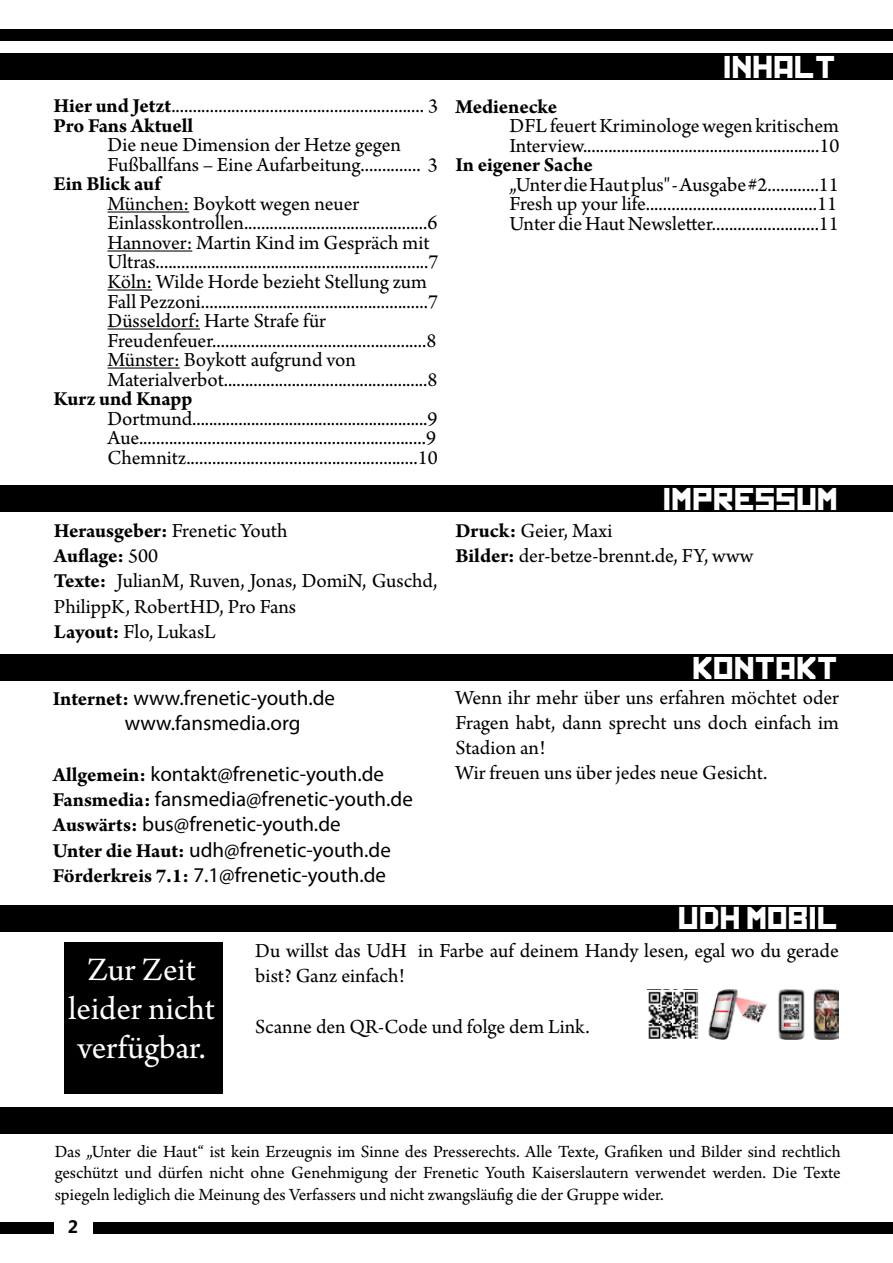
<style>
.page{position:relative;width:893px;height:1263px;background:#fff}
.page>*{position:absolute;margin:0;border:0;box-sizing:border-box;transform-origin:0 0}
.t1{font:34.5px/39px "Arno Pro";color:#fff;text-align:center}
.t2{font:30px "Kremlin";color:#fff}
.t3{font:21px/19.5px "Arno Pro";color:#000}
.t4{font:21px/25.2px "Myriad Pro";color:#000}
.t5{font:700 21px "Arno Pro";letter-spacing:-.005em;color:#000}
.t6{font:18px/21.6px "Arno Pro";color:#000;text-align:justify}
.t7{font:700 18px "Khmer UI";color:#000}
.s1{font-weight:700}
.s2{font-family:"Arno Pro";font-weight:700}
</style>
<div class="page">
<div style="left:0;top:1222px;width:893px;height:11px;background:#000"></div>
<div style="left:0;top:54px;width:891px;height:26px;background:#000"></div>
<div style="left:0;top:486px;width:893px;height:26px;background:#000"></div>
<div style="left:0;top:655px;width:893px;height:26px;background:#000"></div>
<div style="left:0;top:1108px;width:893px;height:26px;background:#000"></div>
<div style="left:55px;top:1210px;width:38px;height:34px;background:#fff"></div>
<div style="left:0;top:905px;width:893px;height:26px;background:#000"></div>
<hr style="left:891px;top:54px;width:2px;height:26px;background:#000">
<div style="left:0;top:30px;width:893px;height:11px;background:#000"></div>
<img style="left:64px;top:1093px;width:156px;height:1px">
<div style="left:64px;top:942px;width:158px;height:151px;background:#000"></div>
<hr style="left:107px;top:211px;width:82px;height:2px;background:#000">
<hr style="left:107px;top:250px;width:85px;height:2px;background:#000">
<hr style="left:107px;top:289px;width:45px;height:2px;background:#000">
<hr style="left:107px;top:328px;width:93px;height:2px;background:#000">
<hr style="left:107px;top:367px;width:73px;height:2px;background:#000">
<img style="left:697px;top:990px;width:142px;height:49px">
<img style="left:648px;top:991px;width:49px;height:48px">
<p class="t3" style="left:53px;top:97px;width:386px"><span class="s1">Hier und Jetzt</span>........................................................... 3<br><span class="s1">Pro Fans Aktuell</span></p>
<p class="t3" style="left:107px;top:136px;width:332px">Die neue Dimension der Hetze gegen<br>Fußballfans – Eine Aufarbeitung.............. 3</p>
<p class="t5" style="left:53px;top:172px;width:109px">Ein Blick auf</p>
<p class="t3" style="left:107px;top:195px;width:332px">München: Boykott wegen neuer Einlasskontrollen...........................................6<br>Hannover: Martin Kind im Gespräch mit Ultras................................................................7<br>Köln: Wilde Horde bezieht Stellung zum Fall Pezzoni.....................................................7<br>Düsseldorf: Harte Strafe für Freudenfeuer..................................................8<br>Münster: Boykott aufgrund von Materialverbot................................................8</p>
<p class="t5" style="left:53px;top:387px;width:141px">Kurz und Knapp</p>
<p class="t3" style="left:107px;top:410px;width:332px;text-align:justify">Dortmund........................................................9<br>Aue...................................................................9<br>Chemnitz......................................................10</p>
<h2 class="t2" style="left:724px;top:56px;width:114px">INHALT</h2>
<p class="t5" style="left:455px;top:94px;width:103px">Medienecke</p>
<p class="t3" style="left:509px;top:117px;width:331px">DFL feuert Kriminologe wegen kritischem<br>Interview........................................................10</p>
<p class="t5" style="left:455px;top:153px;width:139px">In eigener Sache</p>
<p class="t3" style="left:509px;top:176px;width:331px;text-align:justify">„Unter die Haut plus" - Ausgabe #2............11<br>Fresh up your life........................................11<br>Unter die Haut Newsletter.........................11</p>
<h2 class="t2" style="left:664px;top:488px;width:176px">IMPRESSUM</h2>
<p class="t3" style="left:54px;top:519px;width:385px;line-height:25.2px"><span class="s1">Herausgeber:</span> Frenetic Youth<br><span class="s1">Auflage:</span> 500<br><span class="s1">Texte:</span> JulianM, Ruven, Jonas, DomiN, Guschd,<br>PhilippK, RobertHD, Pro Fans<br><span class="s1">Layout:</span> Flo, LukasL</p>
<p class="t3" style="left:455px;top:519px;width:299px;line-height:25.2px"><span class="s1">Druck:</span> Geier, Maxi<br><span class="s1">Bilder:</span> der-betze-brennt.de, FY, www</p>
<p class="t4" style="left:125px;top:685px;width:212px;text-indent:-72px"><span class="s2">Internet:</span> www.frenetic-youth.de www.fansmedia.org</p>
<p class="t4" style="left:53px;top:761px;width:361px"><span class="s2">Allgemein:</span> kontakt@frenetic-youth.de <span class="s2">Fansmedia:</span> fansmedia@frenetic-youth.de <span class="s2">Auswärts:</span> bus@frenetic-youth.de<br><span class="s2">Unter die Haut:</span> udh@frenetic-youth.de <span class="s2">Förderkreis 7.1:</span> 7.1@frenetic-youth.de</p>
<h2 class="t2" style="left:693px;top:657px;width:147px">KONTAKT</h2>
<p class="t3" style="left:455px;top:686px;width:385px;line-height:25.2px">Wenn ihr mehr über uns erfahren möchtet oder Fragen habt, dann sprecht uns doch einfach im Stadion an!<br>Wir freuen uns über jedes neue Gesicht.</p>
<h2 class="t2" style="left:679px;top:907px;width:161px">UDH MOBIL</h2>
<h1 class="t1" style="left:69px;top:952px;width:148px">Zur Zeit leider nicht verfügbar.</h1>
<p class="t3" style="left:255px;top:939px;width:585px;line-height:25.2px">Du willst das UdH in Farbe auf deinem Handy lesen, egal wo du gerade bist? Ganz einfach!</p>
<p class="t3" style="left:255px;top:1018px;width:336px">Scanne den QR-Code und folge dem Link.</p>
<p class="t6" style="left:55px;top:1141px;width:788px">Das „Unter die Haut“ ist kein Erzeugnis im Sinne des Presserechts. Alle Texte, Grafiken und Bilder sind rechtlich geschützt und dürfen nicht ohne Genehmigung der Frenetic Youth Kaiserslautern verwendet werden. Die Texte spiegeln lediglich die Meinung des Verfassers und nicht zwangsläufig die der Gruppe wider.</p>
<p class="t7" style="left:68px;top:1216px;width:12px">2</p>
</div>
